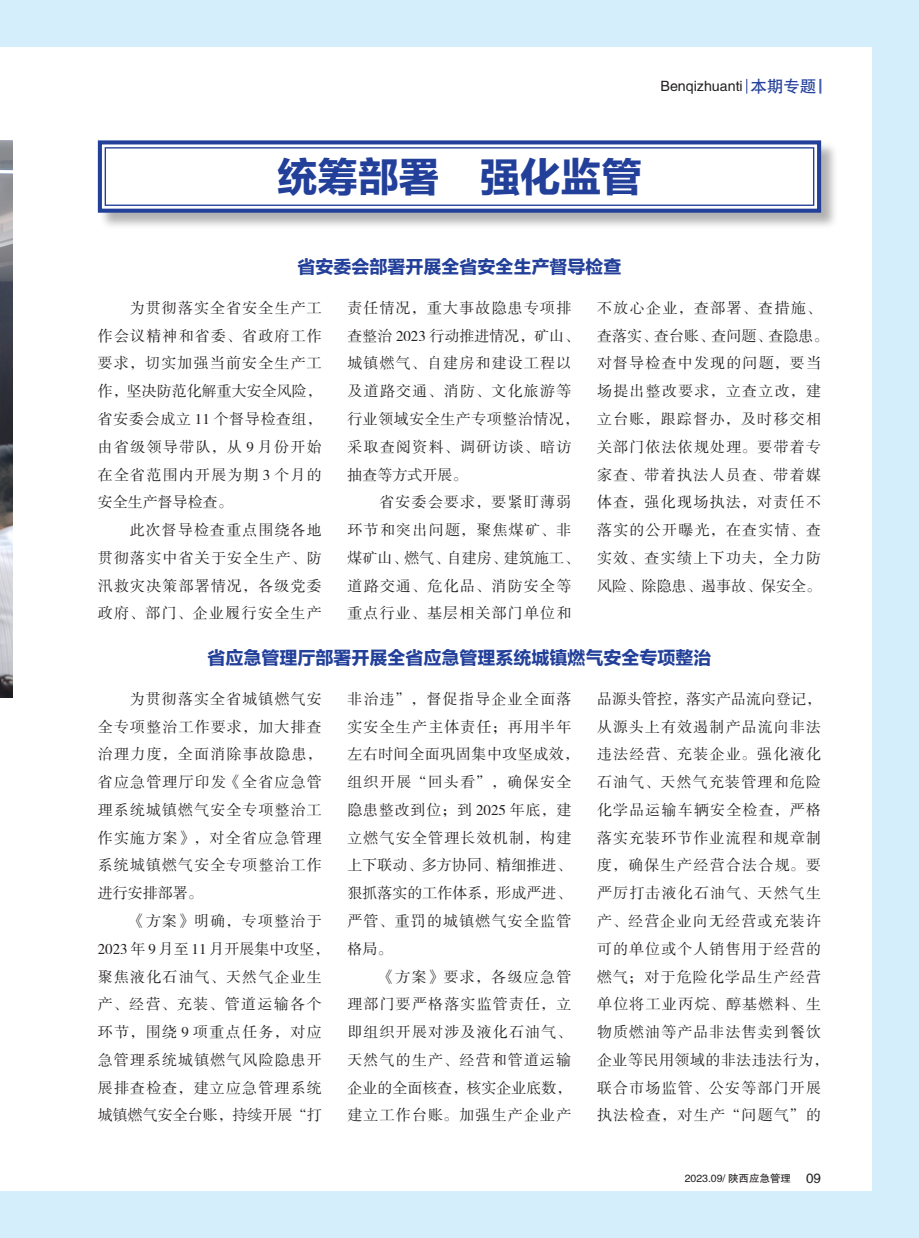
<style>
.page{position:relative;width:919px;height:1238px;background:#fff}
.page>*{position:absolute;margin:0;border:0;box-sizing:border-box;transform-origin:0 0}
.大标题{font:40.5px "FZLTDHJW GB1 0";color:#223f99}
.专题二级标题{font:18px "FZLTDHJW GB1 0";color:#223f99}
.t1{font:15px/27.8px "FZSSK GBK1 0";letter-spacing:.075em;color:#231f20}
.t2{font:14.25px "FZHTK GBK1 0";color:#231f20}
.t3{font:10.5px "FZHTK GBK1 0";color:#231f20}
.s1{font-size:16.5px;color:#223f99}
.s2{font-size:13.5px}
</style>
<div class="page">
<svg style="left:746px;top:79px;width:1px;height:15px"></svg>
<svg style="left:819px;top:79px;width:2px;height:15px"></svg>
<div style="left:0;top:0;width:13px;height:47px;background:#d4effb"></div>
<div style="left:0;top:1191px;width:13px;height:46px;background:#d4effb"></div>
<div style="left:13px;top:0;width:905px;height:47px;background:#d4effb"></div>
<div style="left:13px;top:1191px;width:905px;height:46px;background:#d4effb"></div>
<div style="left:872px;top:0;width:46px;height:1237px;background:#d4effb"></div>
<img style="left:0;top:141px;width:13px;height:556px">
<div style="left:99px;top:141px;width:739px;height:89px;background:#231f20;opacity:.35"></div>
<svg style="left:97px;top:140px;width:726px;height:75px"></svg>
<div style="left:105px;top:147px;width:709px;height:59px;border:1px solid #223f99"></div>
<p class="t2" style="left:660px;top:79px;width:158px">Benqizhuanti <span class="s1">本期专题</span></p>
<p class="大标题" style="left:277px;top:155px;width:366px">统筹部署 强化监管</p>
<p class="专题二级标题" style="left:297px;top:256px;width:325px">省安委会部署开展全省安全生产督导检查</p>
<p class="t1" style="left:347px;top:295px;width:233px">责任情况，重大事故隐患专项排查整治 2023 行动推进情况，矿山、城镇燃气、自建房和建设工程以及道路交通、消防、文化旅游等行业领域安全生产专项整治情况，采取查阅资料、调研访谈、暗访抽查等方式开展。</p>
<p class="t1" style="left:347px;top:489px;width:233px;text-indent:32px">省安委会要求，要紧盯薄弱环节和突出问题，聚焦煤矿、非煤矿山、燃气、自建房、建筑施工、道路交通、危化品、消防安全等重点行业、基层相关部门单位和</p>
<p class="t1" style="left:98px;top:295px;width:225px;text-align:justify;text-indent:32px">为贯彻落实全省安全生产工作会议精神和省委、省政府工作要求，切实加强当前安全生产工作，坚决防范化解重大安全风险，省安委会成立 11 个督导检查组，由省级领导带队，从 9 月份开始在全省范围内开展为期 3 个月的安全生产督导检查。</p>
<p class="t1" style="left:98px;top:517px;width:225px;text-align:justify;text-indent:32px">此次督导检查重点围绕各地贯彻落实中省关于安全生产、防汛救灾决策部署情况，各级党委政府、部门、企业履行安全生产</p>
<p class="t1" style="left:597px;top:295px;width:233px">不放心企业，查部署、查措施、查落实、查台账、查问题、查隐患。对督导检查中发现的问题，要当场提出整改要求，立查立改，建立台账，跟踪督办，及时移交相关部门依法依规处理。要带着专家查、带着执法人员查、带着媒体查，强化现场执法，对责任不落实的公开曝光，在查实情、查实效、查实绩上下功夫，全力防风险、除隐患、遏事故、保安全。</p>
<p class="专题二级标题" style="left:207px;top:647px;width:505px">省应急管理厅部署开展全省应急管理系统城镇燃气安全专项整治</p>
<p class="t1" style="left:98px;top:685px;width:225px;text-align:justify;text-indent:32px">为贯彻落实全省城镇燃气安全专项整治工作要求，加大排查治理力度，全面消除事故隐患，省应急管理厅印发《全省应急管理系统城镇燃气安全专项整治工作实施方案》，对全省应急管理系统城镇燃气安全专项整治工作进行安排部署。</p>
<p class="t1" style="left:98px;top:907px;width:233px;text-indent:32px">《方案》明确，专项整治于<br>2023 年 9 月至 11 月开展集中攻坚，聚焦液化石油气、天然气企业生产、经营、充装、管道运输各个环节，围绕 9 项重点任务，对应急管理系统城镇燃气风险隐患开展排查检查，建立应急管理系统城镇燃气安全台账，持续开展“打</p>
<p class="t1" style="left:347px;top:685px;width:233px">非治违”，督促指导企业全面落实安全生产主体责任；再用半年左右时间全面巩固集中攻坚成效，组织开展“回头看”，确保安全隐患整改到位；到 2025 年底，建立燃气安全管理长效机制，构建上下联动、多方协同、精细推进、狠抓落实的工作体系，形成严进、严管、重罚的城镇燃气安全监管格局。</p>
<p class="t1" style="left:347px;top:963px;width:225px;text-align:justify;text-indent:32px">《方案》要求，各级应急管理部门要严格落实监管责任，立即组织开展对涉及液化石油气、天然气的生产、经营和管道运输企业的全面核查，核实企业底数，建立工作台账。加强生产企业产</p>
<p class="t1" style="left:597px;top:685px;width:233px">品源头管控，落实产品流向登记，从源头上有效遏制产品流向非法违法经营、充装企业。强化液化石油气、天然气充装管理和危险化学品运输车辆安全检查，严格落实充装环节作业流程和规章制度，确保生产经营合法合规。要严厉打击液化石油气、天然气生产、经营企业向无经营或充装许可的单位或个人销售用于经营的燃气；对于危险化学品生产经营单位将工业丙烷、醇基燃料、生物质燃油等产品非法售卖到餐饮企业等民用领域的非法违法行为，联合市场监管、公安等部门开展执法检查，对生产“问题气”的</p>
<p class="t3" style="left:684px;top:1172px;width:138px">2023.09/ 陕西应急管理 <span class="s2">09</span></p>
</div>
